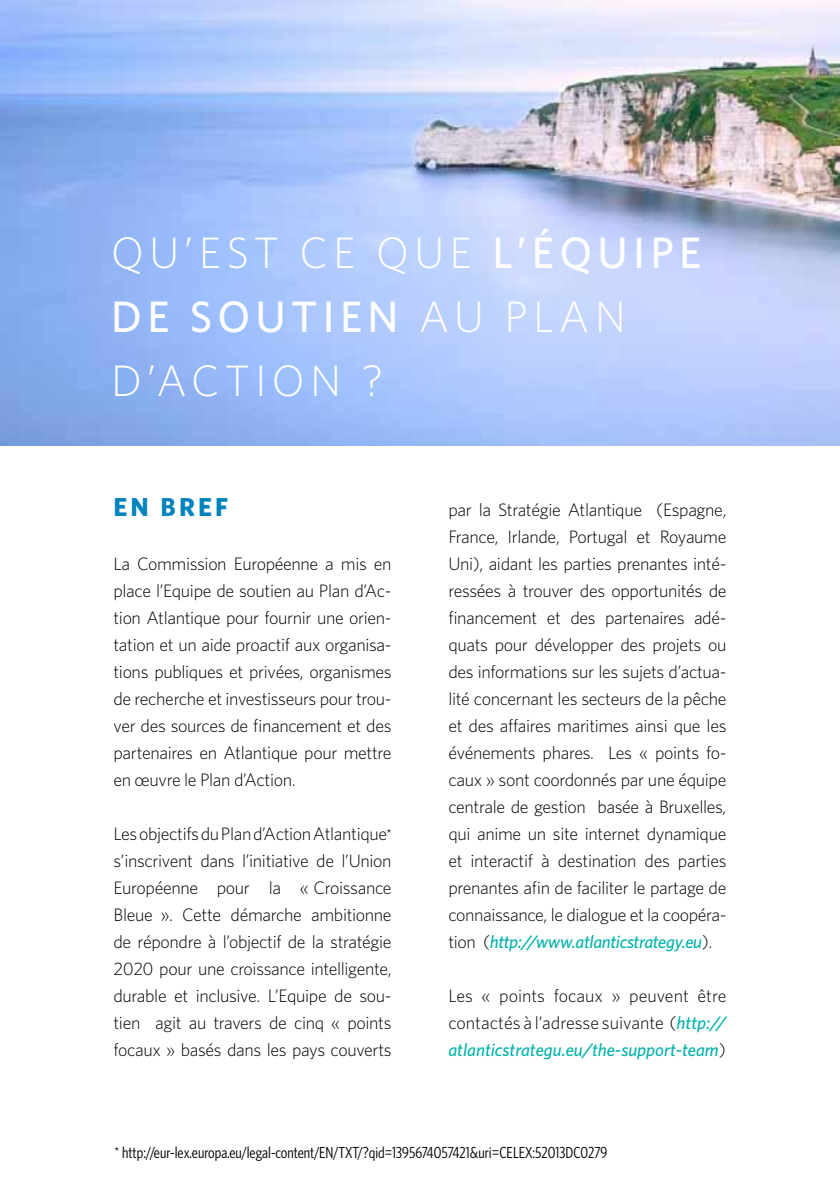
<style>
.page{position:relative;width:840px;height:1191px;background:#fff}
.page>*{position:absolute;margin:0;border:0;box-sizing:border-box;transform-origin:0 0}
.t1{font:300 44px/64px "Whitney HTF";letter-spacing:.12em;color:#fff}
.t2{font:700 26px "Whitney HTF";color:#0083bd}
.t3{font:300 18px/27px "Whitney HTF";letter-spacing:-.02em;color:#000;text-align:justify}
.t4{font:condensed 16px "Whitney HTF";color:#000}
.s1{font-weight:500}
.s2{font-weight:400;font-stretch:condensed;font-size:16px}
.s3{font-weight:500;font-style:italic;color:#00b2aa}
</style>
<div class="page">
<img style="left:0;top:0;width:839px;height:445px">
<h1 class="t1" style="left:111px;top:220px;width:591px">Qu’est ce que <span class="s1">L’ÉQUIPE<br>DE SOUTIEN</span> au Plan d’Action ?</h1>
<h2 class="t2" style="left:113px;top:491px;width:116px">EN BREF</h2>
<p class="t3" style="left:113px;top:549px;width:279px">La Commission Européenne a mis en place l’Equipe de soutien au Plan d’Ac&shy;tion Atlantique pour fournir une orien&shy;tation et un aide proactif aux organisa&shy;tions publiques et privées, organismes de recherche et investisseurs pour trou&shy;ver des sources de financement et des partenaires en Atlantique pour mettre en œuvre le Plan d’Action.</p>
<p class="t3" style="left:113px;top:819px;width:279px">Les objectifs du Plan d’Action Atlantique<span class="s2">* </span>s’inscrivent dans l’initiative de l’U nion Européenne pour la « Croissance Bleue ». Cette démarche ambitionne de répondre à l’objectif de la stratégie 2020 pour une croissance intelligente, durable et inclusive. L’Equipe de sou&shy;tien agit au travers de cinq « points focaux » basés dans les pays couverts</p>
<p class="t3" style="left:448px;top:495px;width:279px">par la Stratégie Atlantique (Espagne, France, I rlande, Portugal et Royaume U ni), aidant les parties prenantes inté&shy;ressées à trouver des opportunités de financement et des partenaires adé&shy;quats pour développer des projets ou des informations sur les sujets d’actua&shy;lité concernant les secteurs de la pêche et des affaires maritimes ainsi que les événements phares. Les « points fo&shy;caux » sont coordonnés par une équipe centrale de gestion basée à Bruxelles, qui anime un site internet dynamique et interactif à destination des parties prenantes afin de faciliter le partage de connaissance, le dialogue et la coopéra&shy;tion (<span class="s3">http://www.atlanticstrategy.eu</span>).</p>
<p class="t3" style="left:448px;top:981px;width:279px">Les « points focaux » peuvent être contactés à l’adresse suivante (<span class="s3">http:// atlanticstrategu.eu/the-support-team</span>)</p>
<p class="t4" style="left:114px;top:1143px;width:494px">* http://eur-lex.europa.eu/legal-content/EN/TXT/?qid=1395674057421&amp;uri=CELEX:52013DC0279</p>
</div>
